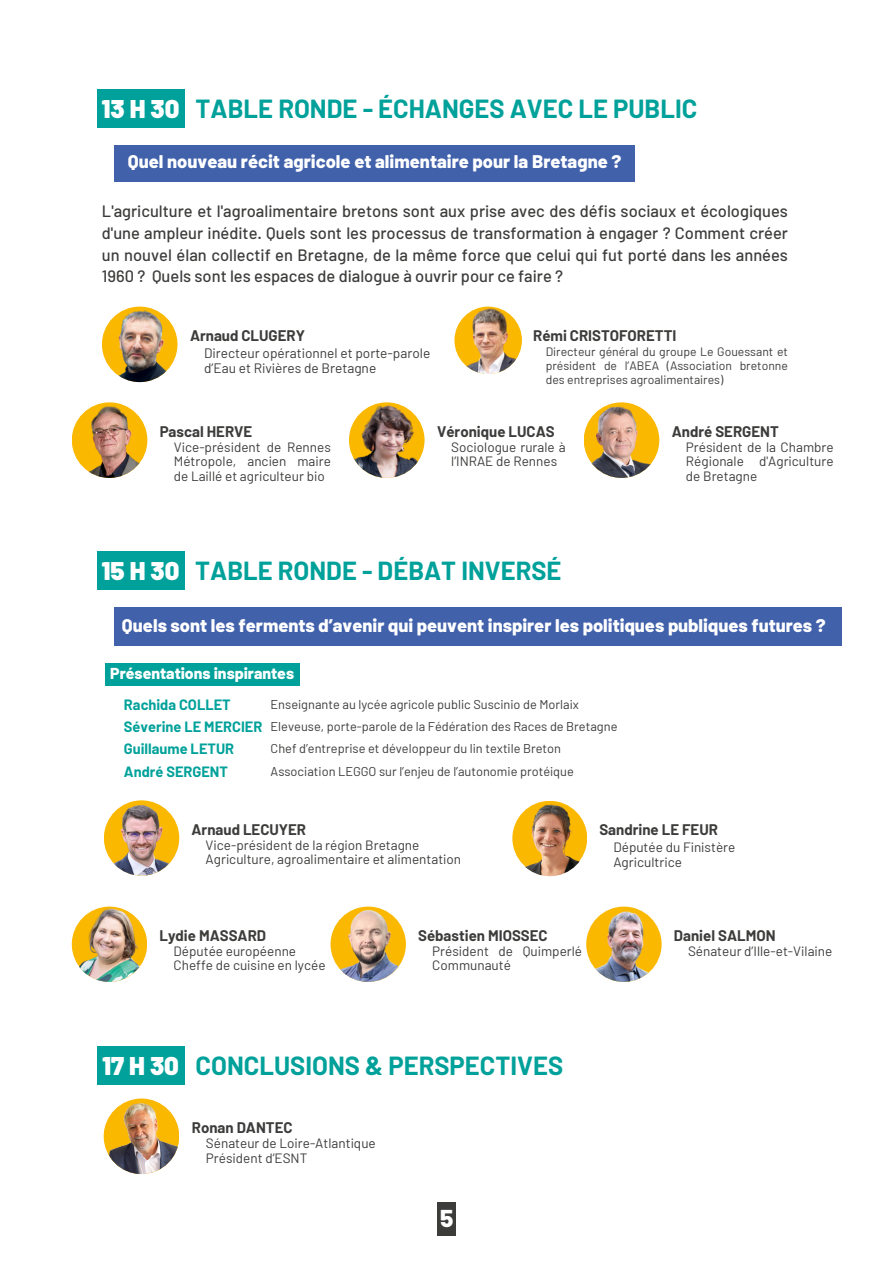
<style>
.page{position:relative;width:894px;height:1264px;background:#fff}
.page>*{position:absolute;margin:0;border:0;box-sizing:border-box;transform-origin:0 0}
.t1{font:700 25.65px "Barlow";color:#00a19a}
.t2{font:900 25.65px "Barlow";letter-spacing:.1em;color:#fff}
.t3{font:700 25.5px "Barlow";color:#00a19a}
.t4{font:900 25.5px "Barlow";letter-spacing:.1em;color:#fff}
.t5{font:800 24.3px "Barlow";color:#fff}
.t6{font:800 18.3px "Barlow";color:#fff}
.t7{font:500 16.5px/21.9px "Barlow";color:#3c3c3b;text-align:justify}
.t8{font:800 15.75px "Barlow";color:#fff}
.t9{font:700 15px "Barlow";color:#3c3c3b}
.t10{font:700 14.55px "Barlow";color:#00a19a}
.t11{font:13.65px/15.3px "Barlow";color:#3c3c3b}
.t12{font:13.5px/14.7px "Barlow";color:#3c3c3b}
.t13{font:12.75px "Barlow";color:#3c3c3b}
.t14{font:12.15px/13.6px "Barlow";color:#3c3c3b;text-align:justify}
</style>
<div class="page">
<div style="left:114px;top:145px;width:521px;height:36px;background:#4161ab"></div>
<img style="left:102px;top:306px;width:75px;height:76px;border-radius:50%">
<img style="left:454px;top:306px;width:68px;height:68px;border-radius:50%">
<img style="left:349px;top:402px;width:75px;height:76px;border-radius:50%">
<img style="left:583px;top:402px;width:76px;height:76px;border-radius:50%">
<img style="left:72px;top:402px;width:75px;height:76px;border-radius:50%">
<div style="left:97px;top:89px;width:88px;height:39px;background:#00a19a"></div>
<img style="left:104px;top:1098px;width:75px;height:76px;border-radius:50%">
<div style="left:97px;top:1046px;width:88px;height:38px;background:#00a19a"></div>
<div style="left:105px;top:662px;width:194px;height:23px;background:#00a19a"></div>
<div style="left:114px;top:607px;width:727px;height:38px;background:#4161ab"></div>
<div style="left:97px;top:551px;width:87px;height:39px;background:#00a19a"></div>
<img style="left:104px;top:800px;width:75px;height:75px;border-radius:50%">
<img style="left:72px;top:906px;width:75px;height:75px;border-radius:50%">
<img style="left:586px;top:906px;width:75px;height:75px;border-radius:50%">
<img style="left:330px;top:906px;width:75px;height:75px;border-radius:50%">
<img style="left:512px;top:801px;width:75px;height:75px;border-radius:50%">
<div style="left:437px;top:1201px;width:19px;height:34px;background:#3c3c3b"></div>
<h3 class="t2" style="left:102px;top:93px;width:79px">13H30</h3>
<p class="t1" style="left:195px;top:92px;width:503px">TABLE RONDE - ÉCHANGES AVEC LE PUBLIC</p>
<h1 class="t6" style="left:128px;top:149px;width:495px">Quel nouveau récit agricole et alimentaire pour la Bretagne ?</h1>
<h5 class="t7" style="left:102px;top:199px;width:687px">L'agriculture et l'agroalimentaire bretons sont aux prise avec des défis sociaux et écologiques d'une ampleur inédite. Quels sont les processus de transformation à engager ? Comment créer un nouvel élan collectif en Bretagne, de la même force que celui qui fut porté dans les années 1960 ? Quels sont les espaces de dialogue à ouvrir pour ce faire ?</h5>
<p class="t9" style="left:190px;top:326px;width:116px">Arnaud CLUGERY</p>
<p class="t11" style="left:204px;top:345px;width:227px">Directeur opérationnel et porte-parole d’Eau et Rivières de Bretagne</p>
<h3 class="t9" style="left:160px;top:422px;width:94px">Pascal HERVE</h3>
<h5 class="t12" style="left:174px;top:439px;width:158px;text-align:justify">Vice-président de Rennes Métropole, ancien maire de Laillé et agriculteur bio</h5>
<h3 class="t9" style="left:533px;top:326px;width:145px">Rémi CRISTOFORETTI</h3>
<h5 class="t14" style="left:545px;top:345px;width:244px">Directeur général du groupe Le Gouessant et président de l’ABEA (Association bretonne des entreprises agroalimentaires)</h5>
<h3 class="t9" style="left:437px;top:422px;width:119px">Véronique LUCAS</h3>
<p class="t12" style="left:451px;top:439px;width:116px">Sociologue rurale à l’INRAE de Rennes</p>
<h3 class="t9" style="left:671px;top:422px;width:108px">André SERGENT</h3>
<h5 class="t12" style="left:685px;top:439px;width:149px;text-align:justify">Président de la Chambre Régionale d'Agriculture de Bretagne</h5>
<p class="t4" style="left:102px;top:554px;width:79px">15H30</p>
<p class="t3" style="left:195px;top:554px;width:367px">TABLE RONDE - DÉBAT INVERSÉ</p>
<h4 class="t6" style="left:122px;top:614px;width:705px">Quels sont les ferments d’avenir qui peuvent inspirer les politiques publiques futures ?</h4>
<p class="t8" style="left:110px;top:663px;width:185px">Présentations inspirantes</p>
<h3 class="t10" style="left:124px;top:695px;width:108px">Rachida COLLET</h3>
<h5 class="t13" style="left:270px;top:695px;width:310px">Enseignante au lycée agricole public Suscinio de Morlaix</h5>
<h4 class="t10" style="left:124px;top:717px;width:140px">Séverine LE MERCIER</h4>
<p class="t13" style="left:270px;top:718px;width:348px">Eleveuse, porte-parole de la Fédération des Races de Bretagne</p>
<h4 class="t10" style="left:124px;top:739px;width:112px">Guillaume LETUR</h4>
<p class="t13" style="left:270px;top:740px;width:292px">Chef d’entreprise et développeur du lin textile Breton</p>
<h1 class="t10" style="left:124px;top:762px;width:106px">André SERGENT</h1>
<p class="t13" style="left:270px;top:762px;width:305px">Association LEGGO sur l’enjeu de l’autonomie protéique</p>
<h5 class="t9" style="left:191px;top:819px;width:116px">Arnaud LECUYER</h5>
<p class="t12" style="left:205px;top:836px;width:257px">Vice-président de la région Bretagne<br>Agriculture, agroalimentaire et alimentation</p>
<h3 class="t9" style="left:599px;top:820px;width:120px">Sandrine LE FEUR</h3>
<h5 class="t12" style="left:613px;top:838px;width:123px;line-height:15.1px">Députée du Finistère<br>Agricultrice</h5>
<h5 class="t9" style="left:159px;top:926px;width:108px">Lydie MASSARD</h5>
<p class="t12" style="left:173px;top:943px;width:153px">Députée européenne<br>Cheffe de cuisine en lycée</p>
<h5 class="t9" style="left:418px;top:926px;width:131px">Sébastien MIOSSEC</h5>
<p class="t12" style="left:432px;top:943px;width:151px">Président de Quimperlé<br>Communauté</p>
<h5 class="t9" style="left:673px;top:926px;width:103px">Daniel SALMON</h5>
<p class="t12" style="left:687px;top:943px;width:146px">Sénateur d’Ille-et-Vilaine</p>
<h4 class="t2" style="left:102px;top:1049px;width:78px">17H30</h4>
<p class="t1" style="left:195px;top:1049px;width:369px">CONCLUSIONS &amp; PERSPECTIVES</p>
<h1 class="t9" style="left:192px;top:1117px;width:102px">Ronan DANTEC</h1>
<p class="t12" style="left:206px;top:1135px;width:171px">Sénateur de Loire-Atlantique<br>Président d’ESNT</p>
<p class="t5" style="left:440px;top:1202px;width:15px">5</p>
</div>
